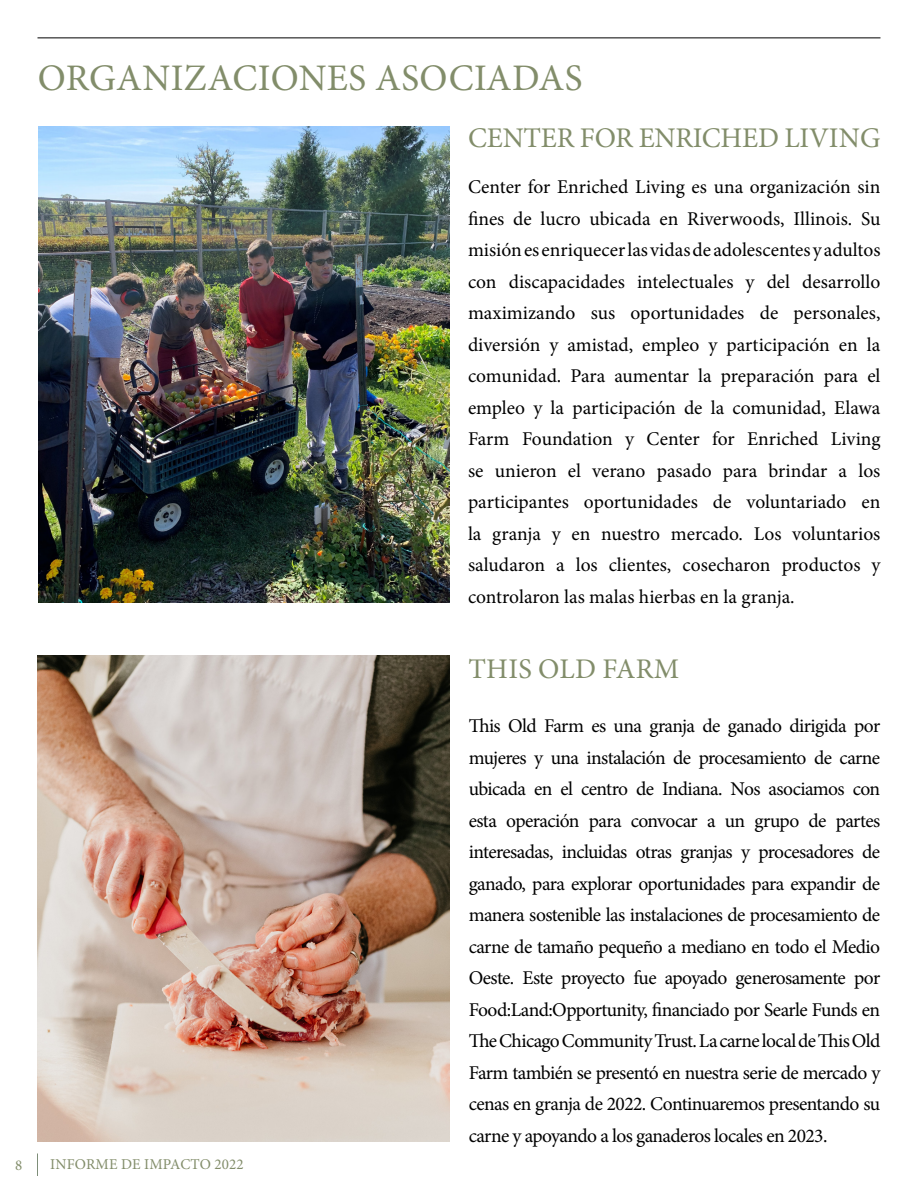
<style>
.page{position:relative;width:918px;height:1188px;background:#fff}
.page>*{position:absolute;margin:0;border:0;box-sizing:border-box;transform-origin:0 0}
.t1{font:37.5px "Minion Pro";letter-spacing:.01em;color:#828d6a}
.t2{font:28.5px "Minion Pro";letter-spacing:-.01em;color:#828d6a}
.t3{font:28.5px "Minion Pro";letter-spacing:.01em;color:#828d6a}
.t4{font:19.5px/31.5px "Minion Pro";letter-spacing:-.02em;color:#000;text-align:justify}
.t5{font:15px "Minion Pro";letter-spacing:.01em;color:#828d6a}
</style>
<div class="page">
<svg style="left:37px;top:1154px;width:1px;height:22px"></svg>
<hr style="left:38px;top:38px;width:842px;height:1px;background:#000">
<img style="left:37px;top:656px;width:413px;height:486px">
<img style="left:38px;top:126px;width:412px;height:477px">
<p class="t1" style="left:38px;top:53px;width:546px">ORGANIZACIONES ASOCIADAS</p>
<p class="t2" style="left:468px;top:119px;width:414px">CENTER FOR ENRICHED LIVING</p>
<p class="t4" style="left:468px;top:171px;width:414px">Center for Enriched Living es una organización sin fines de lucro ubicada en Riverwoods, Illinois. Su misión es enriquecer las vidas de adolescentes y adultos con discapacidades intelectuales y del desarrollo maximizando sus oportunidades de personales, diversión y amistad, empleo y participación en la comunidad. Para aumentar la preparación para el empleo y la participación de la comunidad, Elawa Farm Foundation y Center for Enriched Living se unieron el verano pasado para brindar a los participantes oportunidades de voluntariado en la granja y en nuestro mercado. Los voluntarios saludaron a los clientes, cosecharon productos y controlaron las malas hierbas en la granja.</p>
<p class="t3" style="left:468px;top:650px;width:212px">THIS OLD FARM</p>
<p class="t5" style="left:15px;top:1155px;width:9px">8</p>
<p class="t5" style="left:50px;top:1154px;width:195px">INFORME DE IMPACTO 2022</p>
<p class="t4" style="left:469px;top:711px;width:413px">This Old Farm es una granja de ganado dirigida por mujeres y una instalación de procesamiento de carne ubicada en el centro de Indiana. Nos asociamos con esta operación para convocar a un grupo de partes interesadas, incluidas otras granjas y procesadores de ganado, para explorar oportunidades para expandir de manera sostenible las instalaciones de procesamiento de carne de tamaño pequeño a mediano en todo el Medio Oeste. Este proyecto fue apoyado generosamente por Food:Land:Opportunity, financiado por Searle Funds en The Chicago Community Trust. La carne local de This Old Farm también se presentó en nuestra serie de mercado y cenas en granja de 2022. Continuaremos presentando su carne y apoyando a los ganaderos locales en 2023.</p>
</div>
